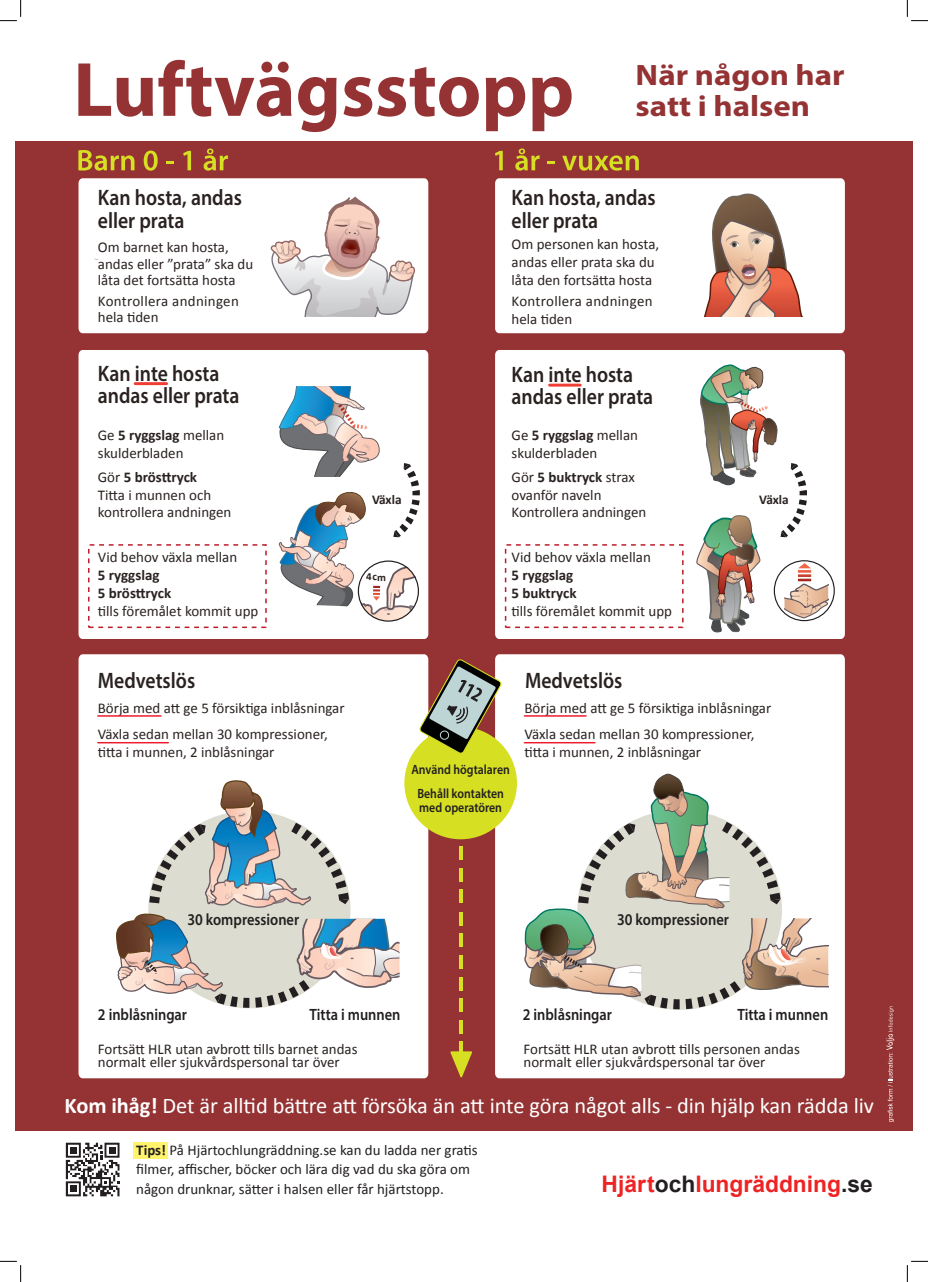
<style>
.page{position:relative;width:928px;height:1282px;background:#fff}
.page>*{position:absolute;margin:0;border:0;box-sizing:border-box;transform-origin:0 0}
.t1{font:700 29.56px/31.3px "Myriad Pro";color:#953334;scale:1.11 1}
.t2{font:700 22.81px "Arial";color:#ee2323}
.t3{font:600 22.38px/22.4px "Myriad Pro";color:#2a2220;scale:.88 1}
.t4{font:22.38px "Calibri";letter-spacing:-.005em;color:#fff}
.t5{font:600 16.44px "Myriad Pro";color:#231f20;scale:.88 1}
.t6{font:14.94px/17.9px "Calibri";color:#2a2220}
.t7{font:14.94px/19.4px "Calibri";color:#231f20}
.t8{font:14.94px/16.4px "Calibri";letter-spacing:.02em;color:#2a2220}
.t9{font:700 14.94px/17.9px "Calibri";color:#2a2220}
.t10{font:600 13.44px/23.6px "Myriad Pro";color:#231f20;text-align:center;scale:.88 1}
.t11{font:700 13.44px "Calibri";letter-spacing:-.005em;color:#2a2220}
.s1{font-weight:700}
.s2{color:#231f20}
</style>
<div class="page">
<div style="left:15px;top:141px;width:897px;height:989px;background:#953334"></div>
<svg style="left:886px;top:1006px;width:7px;height:116px"></svg>
<svg style="left:78px;top:63px;width:33px;height:53px"></svg>
<svg style="left:117px;top:60px;width:174px;height:57px"></svg>
<svg style="left:298px;top:77px;width:38px;height:55px"></svg>
<svg style="left:343px;top:67px;width:135px;height:50px"></svg>
<svg style="left:485px;top:77px;width:40px;height:54px"></svg>
<svg style="left:532px;top:77px;width:39px;height:54px"></svg>
<svg style="left:78px;top:150px;width:56px;height:21px"></svg>
<svg style="left:144px;top:151px;width:13px;height:20px"></svg>
<svg style="left:166px;top:161px;width:7px;height:3px"></svg>
<svg style="left:183px;top:151px;width:8px;height:19px"></svg>
<svg style="left:203px;top:148px;width:25px;height:23px"></svg>
<svg style="left:495px;top:151px;width:7px;height:19px"></svg>
<svg style="left:515px;top:148px;width:24px;height:23px"></svg>
<svg style="left:547px;top:161px;width:7px;height:3px"></svg>
<svg style="left:562px;top:155px;width:76px;height:16px"></svg>
<div style="left:78px;top:654px;width:350px;height:424px;background:#fff"></div>
<div style="left:78px;top:178px;width:350px;height:155px;background:#fff"></div>
<div style="left:78px;top:350px;width:350px;height:289px;background:#fff"></div>
<div style="left:495px;top:654px;width:349px;height:424px;background:#fff"></div>
<div style="left:495px;top:178px;width:349px;height:155px;background:#fff"></div>
<div style="left:495px;top:350px;width:349px;height:289px;background:#fff"></div>
<svg style="left:699px;top:186px;width:110px;height:131px;background:#d4b2a5"></svg>
<hr style="left:135px;top:382px;width:31px;height:3px;background:#ee3e35">
<hr style="left:549px;top:383px;width:31px;height:3px;background:#ee3e35">
<svg style="left:695px;top:364px;width:132px;height:351px;background:#dcd3ce"></svg>
<div style="left:773px;top:560px;width:61px;height:61px;border:1px solid #231f20;border-radius:50%"></div>
<svg style="left:269px;top:194px;width:147px;height:128px;background:#e7dddb"></svg>
<div style="left:291px;top:317px;width:89px;height:6px;background:#fff"></div>
<div style="left:693px;top:317px;width:122px;height:6px;background:#fff"></div>
<hr style="left:98px;top:715px;width:63px;height:1px;background:#ee1b2c">
<hr style="left:98px;top:742px;width:70px;height:1px;background:#ee1b2c">
<hr style="left:524px;top:715px;width:61px;height:1px;background:#ee1b2c">
<hr style="left:524px;top:742px;width:70px;height:1px;background:#ee1b2c">
<svg style="left:459px;top:912px;width:3px;height:13px"></svg>
<hr style="left:459px;top:933px;width:3px;height:14px;background:#d6df21">
<svg style="left:459px;top:955px;width:3px;height:13px"></svg>
<hr style="left:459px;top:976px;width:3px;height:14px;background:#d6df21">
<svg style="left:459px;top:998px;width:3px;height:13px"></svg>
<svg style="left:459px;top:1020px;width:3px;height:13px"></svg>
<svg style="left:459px;top:846px;width:3px;height:13px"></svg>
<hr style="left:459px;top:867px;width:3px;height:14px;background:#d6df21">
<svg style="left:459px;top:889px;width:3px;height:13px"></svg>
<svg style="left:450px;top:1041px;width:22px;height:37px"></svg>
<div style="left:404px;top:726px;width:112px;height:113px;background:#d6df21;border-radius:50%"></div>
<svg style="left:418px;top:658px;width:84px;height:95px"></svg>
<svg style="left:66px;top:748px;width:333px;height:448px"></svg>
<svg style="left:523px;top:773px;width:304px;height:236px;background:#d9d7cd"></svg>
<svg style="left:0;top:0;width:22px;height:22px"></svg>
<svg style="left:0;top:1260px;width:22px;height:21px"></svg>
<svg style="left:906px;top:0;width:21px;height:22px"></svg>
<svg style="left:906px;top:1260px;width:21px;height:21px"></svg>
<svg style="left:276px;top:386px;width:145px;height:236px;background:#d1d4d7"></svg>
<h1 class="t1" style="left:635px;top:58px;width:190px">När någon har satt i halsen</h1>
<h3 class="t3" style="left:98px;top:186px;width:165px">Kan hosta, andas eller prata</h3>
<h3 class="t3" style="left:511px;top:186px;width:165px">Kan hosta, andas eller prata</h3>
<p class="t6" style="left:98px;top:239px;width:157px;line-height:16.4px">Om barnet kan hosta, andas eller ”prata” ska du låta det fortsätta hosta</p>
<p class="t8" style="left:98px;top:293px;width:142px">Kontrollera andningen hela tiden</p>
<h3 class="t3" style="left:98px;top:361px;width:162px">Kan inte hosta andas eller prata</h3>
<p class="t6" style="left:98px;top:426px;width:128px">Ge <span class="s1">5 ryggslag</span> mellan skulderbladen</p>
<p class="t6" style="left:98px;top:468px;width:135px">Gör <span class="s1">5 brösttryck<br></span>Titta i munnen och kontrollera andningen</p>
<p class="t6" style="left:98px;top:548px;width:141px">Vid behov växla mellan</p>
<p class="t9" style="left:98px;top:566px;width:75px">5 ryggslag<br>5 brösttryck</p>
<p class="t6" style="left:98px;top:602px;width:162px">tills föremålet kommit upp</p>
<p class="t6" style="left:511px;top:235px;width:149px">Om personen kan hosta, andas eller prata ska du låta den fortsätta hosta</p>
<p class="t8" style="left:511px;top:292px;width:142px;line-height:17.9px">Kontrollera andningen hela tiden</p>
<h3 class="t3" style="left:511px;top:363px;width:162px">Kan inte hosta andas eller prata</h3>
<p class="t6" style="left:511px;top:426px;width:128px">Ge <span class="s1">5 ryggslag</span> mellan skulderbladen</p>
<p class="t6" style="left:511px;top:468px;width:136px">Gör <span class="s1">5 buktryck</span> strax ovanför naveln<br>Kontrollera andningen</p>
<p class="t6" style="left:511px;top:548px;width:141px">Vid behov växla mellan</p>
<p class="t9" style="left:511px;top:566px;width:66px">5 ryggslag<br>5 buktryck</p>
<p class="t6" style="left:511px;top:602px;width:162px">tills föremålet kommit upp</p>
<p class="t11" style="left:372px;top:491px;width:31px">Växla</p>
<p class="t11" style="left:758px;top:491px;width:31px">Växla</p>
<h3 class="t3" style="left:98px;top:668px;width:112px">Medvetslös</h3>
<h3 class="t3" style="left:524px;top:668px;width:112px">Medvetslös</h3>
<p class="t6" style="left:98px;top:694px;width:248px;line-height:26.9px">Börja med att ge 5 försiktiga inblåsningar<br>Växla sedan mellan 30 kompressioner,</p>
<p class="t6" style="left:98px;top:743px;width:178px">titta i munnen, 2 inblåsningar</p>
<p class="t6" style="left:524px;top:694px;width:248px;line-height:26.9px">Börja med att ge 5 försiktiga inblåsningar<br>Växla sedan mellan 30 kompressioner,</p>
<p class="t6" style="left:524px;top:743px;width:178px">titta i munnen, 2 inblåsningar</p>
<p class="t10" style="left:411px;top:757px;width:113px">Använd högtalaren<br>Behåll kontakten</p>
<p class="t10" style="left:419px;top:795px;width:96px">med operatören</p>
<p class="t5" style="left:187px;top:908px;width:128px">30 kompressioner</p>
<p class="t5" style="left:617px;top:908px;width:128px">30 kompressioner</p>
<p class="t5" style="left:98px;top:1003px;width:103px">2 inblåsningar</p>
<p class="t5" style="left:309px;top:1003px;width:105px">Titta i munnen</p>
<p class="t5" style="left:522px;top:1003px;width:103px">2 inblåsningar</p>
<p class="t5" style="left:737px;top:1003px;width:105px">Titta i munnen</p>
<p class="t6" style="left:98px;top:1042px;width:261px;line-height:13.4px">Fortsätt HLR utan avbrott tills barnet andas normalt eller sjukvårdspersonal tar över</p>
<p class="t6" style="left:523px;top:1042px;width:278px;line-height:13.4px">Fortsätt HLR utan avbrott tills personen andas normalt eller sjukvårdspersonal tar över</p>
<h3 class="t4" style="left:65px;top:1091px;width:810px"><span class="s1">Kom ihåg!</span> Det är alltid bättre att försöka än att inte göra något alls - din hjälp kan rädda liv</h3>
<p class="t7" style="left:136px;top:1140px;width:343px"><span class="s1">Tips!</span> På Hjärtochlungräddning.se kan du ladda ner gratis filmer, affischer, böcker och lära dig vad du ska göra om någon drunknar, sätter i halsen eller får hjärtstopp.</p>
<h2 class="t2" style="left:601px;top:1169px;width:272px">Hjärt<span class="s2">och</span>lungräddning<span class="s2">.se</span></h2>
</div>
